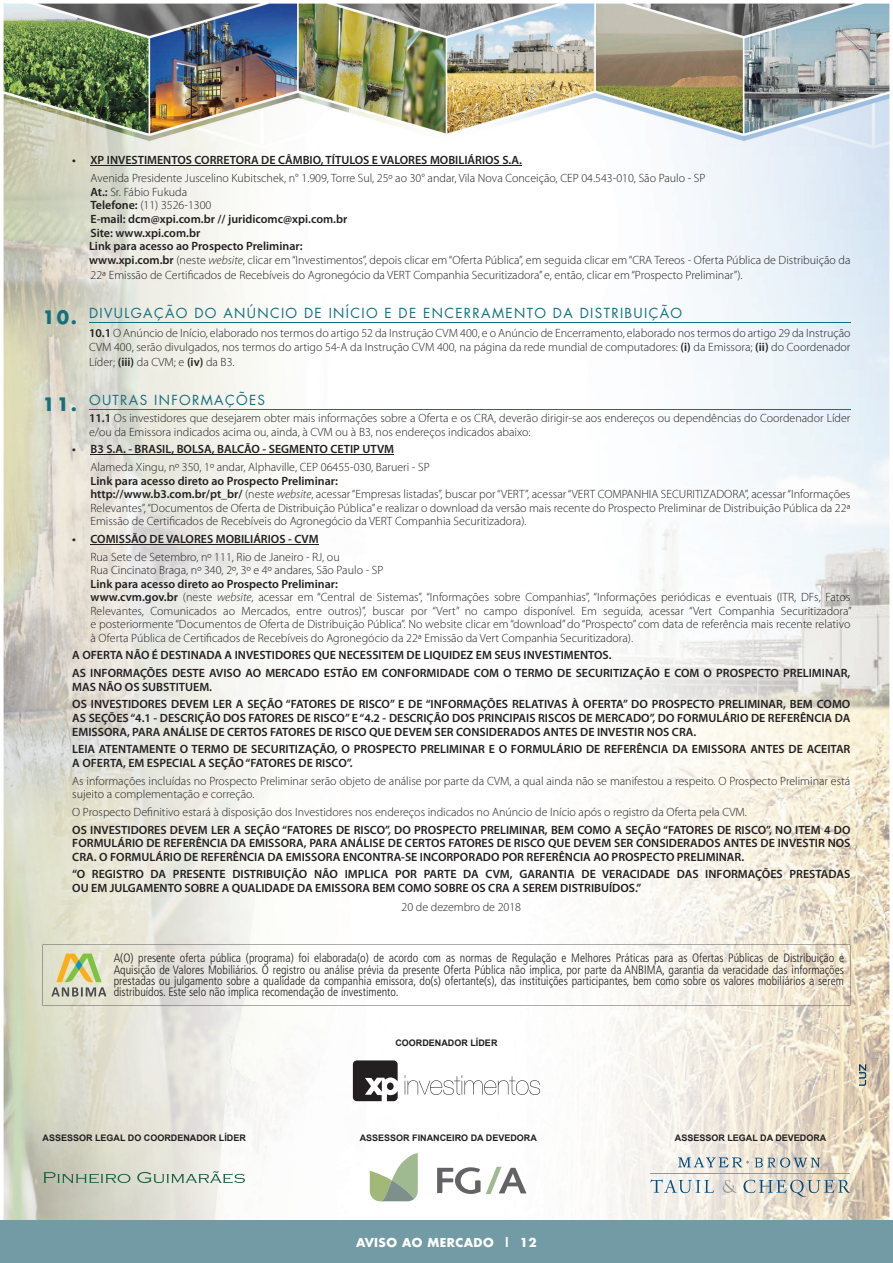
<style>
.page{position:relative;width:893px;height:1263px;background:#fff}
.page>*{position:absolute;margin:0;border:0;box-sizing:border-box;transform-origin:0 0}
.t1{font:13.5px "Futura";letter-spacing:.1em;color:#12717e}
.t2{font:300 condensed 12.15px/11.4px "Frutiger";color:#231f20;text-align:justify}
.t3{font:300 12px/13.5px "Myriad Pro";color:#231f20}
.t4{font:600 12px/13.5px "Myriad Pro";color:#231f20}
.t5{font:700 12px "Futura";letter-spacing:.035em;color:#fff}
.t6{font:700 9px "Arial";color:#231f20}
.s1{font-weight:600}
.s2{font-style:italic}
.s3{font-weight:700;font-size:18px}
</style>
<div class="page">
<img style="left:3px;top:3px;width:887px;height:1217px">
<div style="left:0;top:1220px;width:893px;height:43px;background:#739ba5"></div>
<hr style="left:91px;top:165px;width:431px;height:1px;background:#231f20">
<hr style="left:89px;top:322px;width:761px;height:1px;background:#12717e">
<hr style="left:89px;top:323px;width:761px;height:1px;background:#12717e">
<hr style="left:89px;top:409px;width:761px;height:1px;background:#12717e">
<hr style="left:91px;top:454px;width:303px;height:1px;background:#231f20">
<hr style="left:91px;top:544px;width:228px;height:1px;background:#231f20">
<svg style="left:43px;top:944px;width:807px;height:62px"></svg>
<svg style="left:51px;top:953px;width:55px;height:43px;background:#c7c999"></svg>
<svg style="left:353px;top:1060px;width:45px;height:41px"></svg>
<div style="left:387px;top:1082px;width:7px;height:8px;background:#231f20;border-radius:50%"></div>
<svg style="left:405px;top:1075px;width:135px;height:20px"></svg>
<svg style="left:723px;top:1180px;width:14px;height:13px"></svg>
<svg style="left:650px;top:1179px;width:64px;height:14px"></svg>
<svg style="left:743px;top:1180px;width:107px;height:17px;background:#c0c3bd"></svg>
<svg style="left:755px;top:1157px;width:65px;height:10px"></svg>
<svg style="left:678px;top:1157px;width:71px;height:10px"></svg>
<hr style="left:650px;top:1173px;width:200px;height:1px;background:#939598">
<svg style="left:44px;top:1172px;width:86px;height:11px"></svg>
<svg style="left:137px;top:1171px;width:108px;height:12px"></svg>
<svg style="left:370px;top:1153px;width:48px;height:48px"></svg>
<svg style="left:437px;top:1167px;width:89px;height:27px"></svg>
<svg style="left:859px;top:1064px;width:7px;height:22px"></svg>
<p class="t4" style="left:72px;top:153px;width:451px">• XP INVESTIMENTOS CORRETORA DE CÂMBIO, TÍTULOS E VALORES MOBILIÁRIOS S.A.</p>
<p class="t3" style="left:89px;top:171px;width:763px">Avenida Presidente Juscelino Kubitschek, n° 1.909, Torre Sul, 25º ao 30° andar, Vila Nova Conceição, CEP 04.543-010, São Paulo - SP<br><span class="s1">At.:</span> Sr. Fábio Fukuda<br><span class="s1">Telefone:</span> (11) 3526-1300<br><span class="s1">E-mail: dcm@xpi.com.br // juridicomc@xpi.com.br<br>Site: www.xpi.com.br<br>Link para acesso ao Prospecto Preliminar:<br>www.xpi.com.br</span> (neste <span class="s2">website</span>, clicar em “Investimentos”, depois clicar em “Oferta Pública”, em seguida clicar em “CRA Tereos - Oferta Pública de Distribuição da</p>
<p class="t3" style="left:91px;top:268px;width:654px">22ª Emissão de Certificados de Recebíveis do Agronegócio da VERT Companhia Securitizadora” e, então, clicar em “Prospecto Preliminar”).</p>
<p class="t1" style="left:43px;top:303px;width:641px"><span class="s3">10.</span> DIVULGAÇÃO DO ANÚNCIO DE INÍCIO E DE ENCERRAMENTO DA DISTRIBUIÇÃO</p>
<p class="t3" style="left:89px;top:326px;width:763px"><span class="s1">10.1</span> O Anúncio de Início, elaborado nos termos do artigo 52 da Instrução CVM 400, e o Anúncio de Encerramento, elaborado nos termos do artigo 29 da Instrução<br>CVM 400, serão divulgados, nos termos do artigo 54-A da Instrução CVM 400, na página da rede mundial de computadores: <span class="s1">(i)</span> da Emissora; <span class="s1">(ii)</span> do Coordenador</p>
<p class="t3" style="left:89px;top:355px;width:147px">Líder; <span class="s1">(iii)</span> da CVM; e <span class="s1">(iv)</span> da B3.</p>
<p class="t1" style="left:43px;top:390px;width:224px"><span class="s3">11.</span> OUTRAS INFORMAÇÕES</p>
<p class="t3" style="left:89px;top:412px;width:763px"><span class="s1">11.1</span> Os investidores que desejarem obter mais informações sobre a Oferta e os CRA, deverão dirigir-se aos endereços ou dependências do Coordenador Líder e/ou da Emissora indicados acima ou, ainda, à CVM ou à B3, nos endereços indicados abaixo:</p>
<p class="t4" style="left:72px;top:442px;width:323px">• B3 S.A. - BRASIL, BOLSA, BALCÃO - SEGMENTO CETIP UTVM</p>
<p class="t3" style="left:91px;top:461px;width:341px">Alameda Xingu, nº 350, 1º andar, Alphaville, CEP 06455-030, Barueri - SP</p>
<p class="t3" style="left:91px;top:474px;width:761px"><span class="s1">Link para acesso direto ao Prospecto Preliminar:<br>http://www.b3.com.br/pt_br/</span> (neste <span class="s2">website</span>, acessar “Empresas listadas”, buscar por “VERT”, acessar “VERT COMPANHIA SECURITIZADORA”, acessar “Informações Relevantes”, “Documentos de Oferta de Distribuição Pública” e realizar o download da versão mais recente do Prospecto Preliminar de Distribuição Pública da 22ª Emissão de Certificados de Recebíveis do Agronegócio da VERT Companhia Securitizadora).</p>
<p class="t4" style="left:72px;top:532px;width:248px">• COMISSÃO DE VALORES MOBILIÁRIOS - CVM</p>
<p class="t3" style="left:91px;top:550px;width:294px">Rua Sete de Setembro, nº 111, Rio de Janeiro - RJ, ou<br>Rua Cincinato Braga, nº 340, 2º, 3º e 4º andares, São Paulo - SP</p>
<p class="t3" style="left:91px;top:577px;width:763px"><span class="s1">Link para acesso direto ao Prospecto Preliminar:<br>www.cvm.gov.br</span> (neste <span class="s2">website</span>, acessar em “Central de Sistemas”, “Informações sobre Companhias”, “Informações periódicas e eventuais (ITR, DFs, Fatos Relevantes, Comunicados ao Mercados, entre outros)”, buscar por “Vert” no campo disponível. Em seguida, acessar “Vert Companhia Securitizadora” e posteriormente “Documentos de Oferta de Distribuição Pública”. No website clicar em “download” do “Prospecto” com data de referência mais recente relativo à Oferta Pública de Certificados de Recebíveis do Agronegócio da 22ª Emissão da Vert Companhia Securitizadora).</p>
<p class="t4" style="left:72px;top:646px;width:780px;line-height:17.7px">A OFERTA NÃO É DESTINADA A INVESTIDORES QUE NECESSITEM DE LIQUIDEZ EM SEUS INVESTIMENTOS.<br>AS INFORMAÇÕES DESTE AVISO AO MERCADO ESTÃO EM CONFORMIDADE COM O TERMO DE SECURITIZAÇÃO E COM O PROSPECTO PRELIMINAR,</p>
<p class="t4" style="left:72px;top:677px;width:780px;line-height:17.7px">MAS NÃO OS SUBSTITUEM.<br>OS INVESTIDORES DEVEM LER A SEÇÃO “FATORES DE RISCO” E DE “INFORMAÇÕES RELATIVAS À OFERTA” DO PROSPECTO PRELIMINAR, BEM COMO</p>
<p class="t4" style="left:72px;top:711px;width:780px">AS SEÇÕES “4.1 - DESCRIÇÃO DOS FATORES DE RISCO” E “4.2 - DESCRIÇÃO DOS PRINCIPAIS RISCOS DE MERCADO”, DO FORMULÁRIO DE REFERÊNCIA DA<br>EMISSORA, PARA ANÁLISE DE CERTOS FATORES DE RISCO QUE DEVEM SER CONSIDERADOS ANTES DE INVESTIR NOS CRA.</p>
<p class="t4" style="left:72px;top:742px;width:780px">LEIA ATENTAMENTE O TERMO DE SECURITIZAÇÃO, O PROSPECTO PRELIMINAR E O FORMULÁRIO DE REFERÊNCIA DA EMISSORA ANTES DE ACEITAR<br>A OFERTA, EM ESPECIAL A SEÇÃO “FATORES DE RISCO”.</p>
<p class="t3" style="left:72px;top:774px;width:780px">As informações incluídas no Prospecto Preliminar serão objeto de análise por parte da CVM, a qual ainda não se manifestou a respeito. O Prospecto Preliminar está sujeito a complementação e correção.</p>
<p class="t3" style="left:72px;top:805px;width:676px">O Prospecto Definitivo estará à disposição dos Investidores nos endereços indicados no Anúncio de Início após o registro da Oferta pela CVM.</p>
<p class="t4" style="left:72px;top:822px;width:780px;text-align:justify">OS INVESTIDORES DEVEM LER A SEÇÃO “FATORES DE RISCO”, DO PROSPECTO PRELIMINAR, BEM COMO A SEÇÃO “FATORES DE RISCO”, NO ITEM 4 DO FORMULÁRIO DE REFERÊNCIA DA EMISSORA, PARA ANÁLISE DE CERTOS FATORES DE RISCO QUE DEVEM SER CONSIDERADOS ANTES DE INVESTIR NOS CRA. O FORMULÁRIO DE REFERÊNCIA DA EMISSORA ENCONTRA-SE INCORPORADO POR REFERÊNCIA AO PROSPECTO PRELIMINAR.</p>
<p class="t4" style="left:72px;top:867px;width:780px">“O REGISTRO DA PRESENTE DISTRIBUIÇÃO NÃO IMPLICA POR PARTE DA CVM, GARANTIA DE VERACIDADE DAS INFORMAÇÕES PRESTADAS<br>OU EM JULGAMENTO SOBRE A QUALIDADE DA EMISSORA BEM COMO SOBRE OS CRA A SEREM DISTRIBUÍDOS.”</p>
<p class="t3" style="left:402px;top:900px;width:121px">20 de dezembro de 2018</p>
<p class="t2" style="left:114px;top:952px;width:732px">A(O) presente oferta pública (programa) foi elaborada(o) de acordo com as normas de Regulação e Melhores Práticas para as Ofertas Públicas de Distribuição e Aquisição de Valores Mobiliários. O registro ou análise prévia da presente Oferta Pública não implica, por parte da ANBIMA, garantia da veracidade das informações prestadas ou julgamento sobre a qualidade da companhia emissora, do(s) ofertante(s), das instituições participantes, bem como sobre os valores mobiliários a serem distribuídos. Este selo não implica recomendação de investimento.</p>
<p class="t6" style="left:395px;top:1036px;width:103px">COORDENADOR LÍDER</p>
<p class="t6" style="left:43px;top:1132px;width:205px">ASSESSOR LEGAL DO COORDENADOR LÍDER</p>
<p class="t6" style="left:360px;top:1132px;width:179px">ASSESSOR FINANCEIRO DA DEVEDORA</p>
<p class="t6" style="left:675px;top:1132px;width:153px">ASSESSOR LEGAL DA DEVEDORA</p>
<p class="t5" style="left:356px;top:1234px;width:182px">AVISO AO MERCADO | 12</p>
</div>
